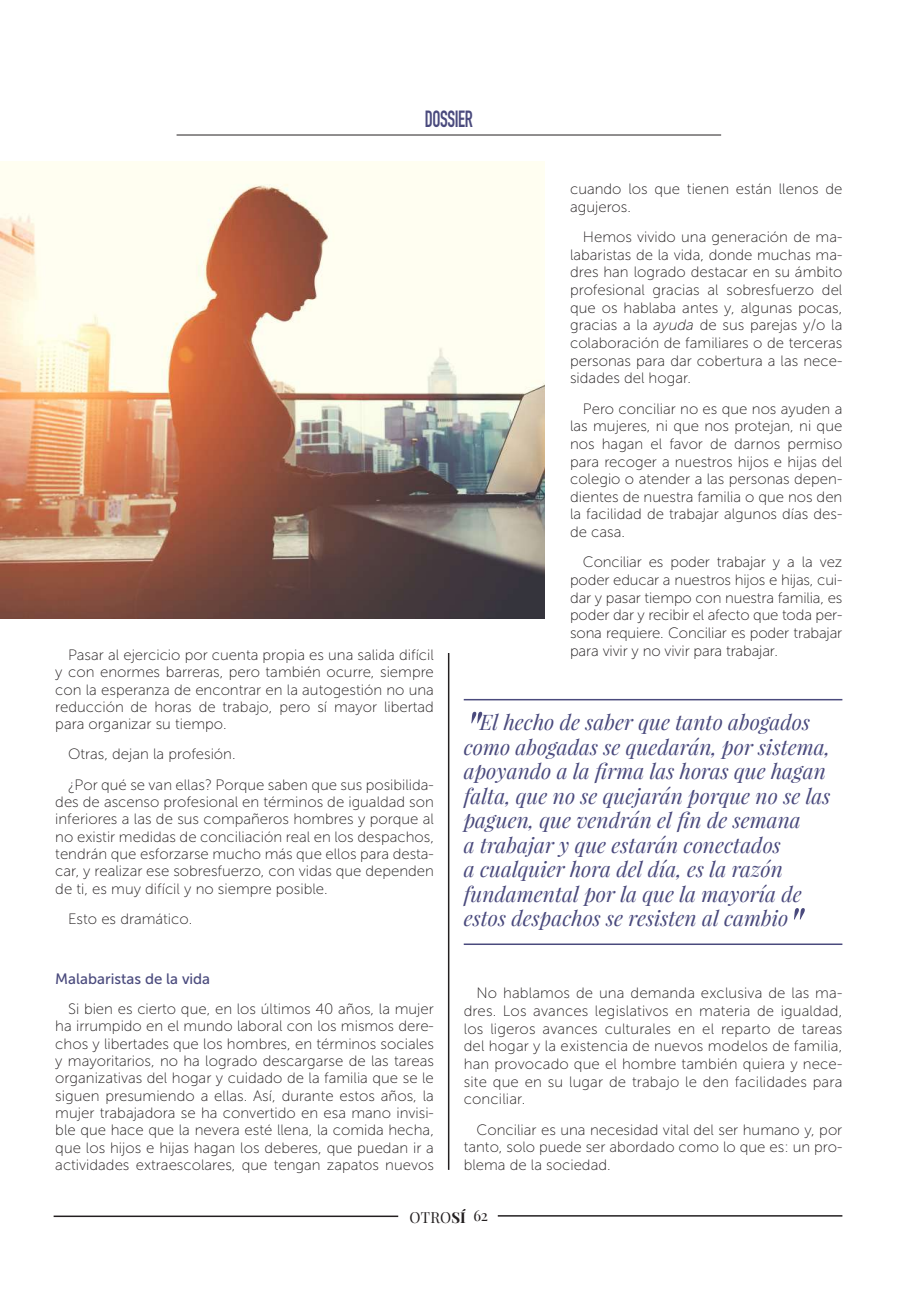
<style>
.page{position:relative;width:919px;height:1289px;background:#fff}
.page>*{position:absolute;margin:0;border:0;box-sizing:border-box;transform-origin:0 0}
.t1{font:italic 54px "Playfair Display";color:#4a4a7d}
.t2{font:23.1px "DIN Engschrift Std";letter-spacing:-.02em;color:#4a4a7d;scale:.82 1}
.t3{font:italic 21px/24.5px "Playfair Display";color:#4a4a7d}
.t4{font:15px/17.5px "Museo Sans 100";color:#231f20;text-align:justify}
.t5{font:15px "Museo Sans 500";color:#4a4a7d}
.t6{font:15px "Playfair Display";letter-spacing:.005em;color:#231f20}
.s1{font-style:italic}
.s2{font-weight:700}
</style>
<div class="page">
<hr style="left:176px;top:135px;width:545px;height:1px;background:#231f20">
<hr style="left:54px;top:1215px;width:344px;height:1px;background:#231f20">
<hr style="left:497px;top:1215px;width:345px;height:1px;background:#231f20">
<hr style="left:463px;top:699px;width:379px;height:1px;background:#4a4a7d">
<hr style="left:463px;top:943px;width:379px;height:2px;background:#4a4a7d">
<img style="left:0;top:162px;width:544px;height:457px">
<hr style="left:448px;top:653px;width:1px;height:516px;background:#231f20">
<h2 class="t2" style="left:425px;top:106px;width:60px">DOSSIER</h2>
<p class="t4" style="left:55px;top:646px;width:380px;text-indent:13px">Pasar al ejercicio por cuenta propia es una salida difícil y con enormes barreras, pero también ocurre, siempre con la esperanza de encontrar en la autogestión no una reducción de horas de trabajo, pero sí mayor libertad para organizar su tiempo.</p>
<p class="t4" style="left:68px;top:739px;width:367px;line-height:30.2px">Otras, dejan la profesión.<br>¿Por qué se van ellas? Porque saben que sus posibilida-</p>
<p class="t4" style="left:55px;top:793px;width:380px">des de ascenso profesional en términos de igualdad son inferiores a las de sus compañeros hombres y porque al no existir medidas de conciliación real en los despachos, tendrán que esforzarse mucho más que ellos para desta&shy;car, y realizar ese sobresfuerzo, con vidas que dependen de ti, es muy difícil y no siempre posible.</p>
<p class="t4" style="left:68px;top:909px;width:126px">Esto es dramático.</p>
<p class="t5" style="left:55px;top:970px;width:156px">Malabaristas de la vida</p>
<p class="t4" style="left:55px;top:1000px;width:380px;text-indent:13px">Si bien es cierto que, en los últimos 40 años, la mujer ha irrumpido en el mundo laboral con los mismos dere&shy;chos y libertades que los hombres, en términos sociales y mayoritarios, no ha logrado descargarse de las tareas organizativas del hogar y cuidado de la familia que se le siguen presumiendo a ellas. Así, durante estos años, la mujer trabajadora se ha convertido en esa mano invisi&shy;ble que hace que la nevera esté llena, la comida hecha, que los hijos e hijas hagan los deberes, que puedan ir a actividades extraescolares, que tengan zapatos nuevos</p>
<p class="t4" style="left:570px;top:180px;width:274px">cuando los que tienen están llenos de agujeros.</p>
<p class="t4" style="left:570px;top:228px;width:274px;text-indent:13px">Hemos vivido una generación de ma&shy;labaristas de la vida, donde muchas ma&shy;dres han logrado destacar en su ámbito profesional gracias al sobresfuerzo del que os hablaba antes y, algunas pocas, gracias a la <span class="s1">ayuda</span> de sus parejas y/o la colaboración de familiares o de terceras personas para dar cobertura a las nece&shy;sidades del hogar.</p>
<p class="t4" style="left:570px;top:400px;width:274px;text-indent:13px">Pero conciliar no es que nos ayuden a las mujeres, ni que nos protejan, ni que nos hagan el favor de darnos permiso para recoger a nuestros hijos e hijas del colegio o atender a las personas depen&shy;dientes de nuestra familia o que nos den la facilidad de trabajar algunos días des&shy;de casa.</p>
<p class="t4" style="left:570px;top:553px;width:274px;text-indent:13px">Conciliar es poder trabajar y a la vez poder educar a nuestros hijos e hijas, cui&shy;dar y pasar tiempo con nuestra familia, es poder dar y recibir el afecto que toda per&shy;sona requiere. Conciliar es poder trabajar para vivir y no vivir para trabajar.</p>
<h1 class="t1" style="left:463px;top:695px;width:17px">"</h1>
<p class="t3" style="left:463px;top:709px;width:368px;text-indent:16px">El hecho de saber que tanto abogados como abogadas se quedarán, por sistema, apoyando a la firma las horas que hagan falta, que no se quejarán porque no se las paguen, que vendrán el fin de semana<br>a trabajar y que estarán conectados<br>a cualquier hora del día, es la razón fundamental por la que la mayoría de estos despachos se resisten al cambio</p>
<h1 class="t1" style="left:786px;top:891px;width:17px">"</h1>
<p class="t4" style="left:463px;top:984px;width:380px;text-indent:13px">No hablamos de una demanda exclusiva de las ma&shy;dres. Los avances legislativos en materia de igualdad, los ligeros avances culturales en el reparto de tareas del hogar y la existencia de nuevos modelos de familia, han provocado que el hombre también quiera y nece&shy;site que en su lugar de trabajo le den facilidades para conciliar.</p>
<p class="t4" style="left:463px;top:1120px;width:380px;text-indent:13px">Conciliar es una necesidad vital del ser humano y, por tanto, solo puede ser abordado como lo que es: un pro&shy;blema de la sociedad.</p>
<p class="t6" style="left:409px;top:1207px;width:80px">OTRO<span class="s2">SÍ</span> 62</p>
</div>
